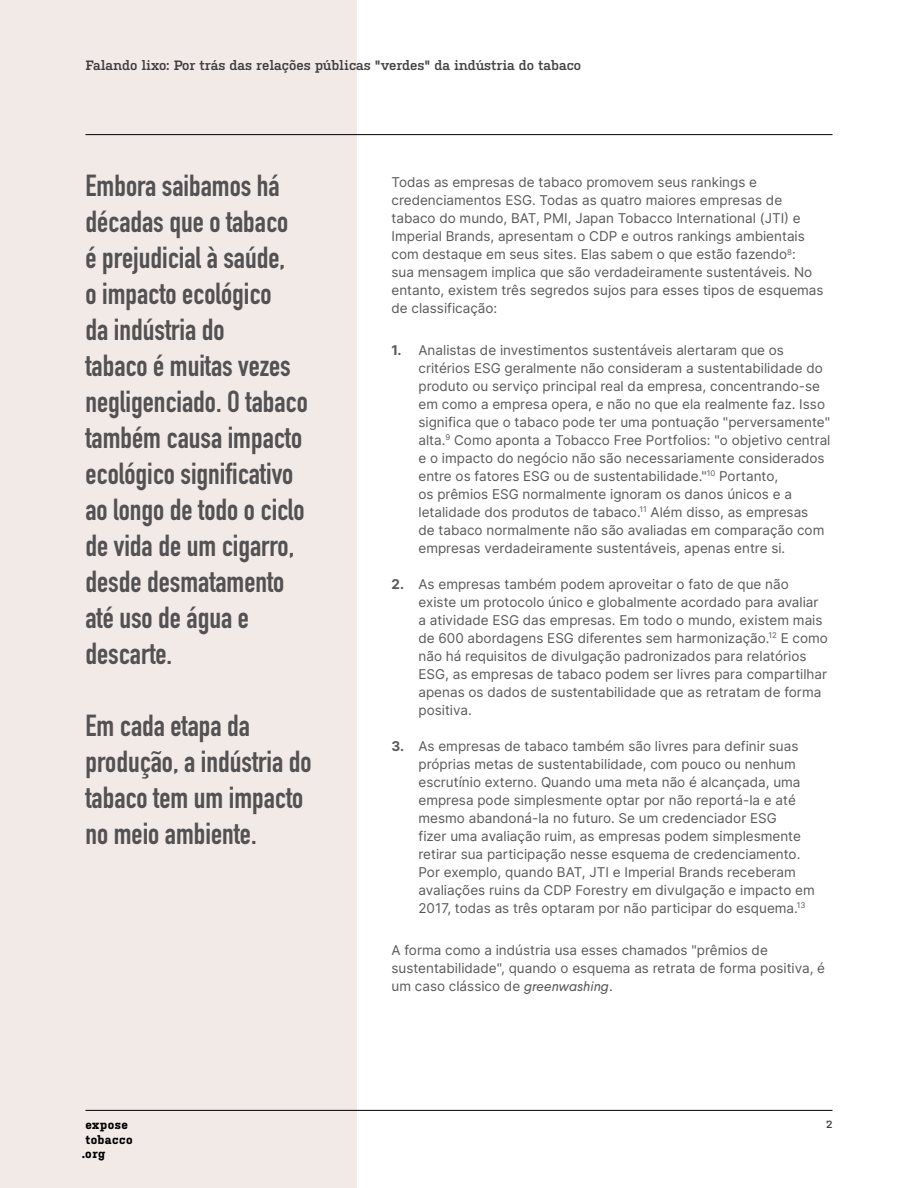
<style>
.page{position:relative;width:918px;height:1188px;background:#fff}
.page>*{position:absolute;margin:0;border:0;box-sizing:border-box;transform-origin:0 0}
.t1{font:700 30px/36px "DIN Condensed";color:#58595b}
.t2{font:13.5px/18px "Inter";color:#58595b}
.t3{font:600 13.5px "Kulturista";color:#414042}
.t4{font:700 12px/13.8px "Kulturista";letter-spacing:.04em;color:#000}
.t5{font:600 10.5px "Kulturista";color:#414042}
.s1{font-weight:700}
.s2{font-family:"Larsseit";font-style:italic}
</style>
<div class="page">
<hr style="left:86px;top:1110px;width:746px;height:1px;background:#000">
<hr style="left:86px;top:134px;width:746px;height:1px;background:#000">
<div style="left:0;top:0;width:357px;height:1188px;background:#f1eae7"></div>
<p class="t3" style="left:86px;top:55px;width:497px">Falando lixo: Por trás das relações públicas "verdes" da indústria do tabaco</p>
<p class="t1" style="left:86px;top:167px;width:224px">Embora saibamos há décadas que o tabaco<br>é prejudicial à saúde,<br>o impacto ecológico<br>da indústria do<br>tabaco é muitas vezes negligenciado. O tabaco também causa impacto ecológico significativo ao longo de todo o ciclo de vida de um cigarro, desde desmatamento até uso de água e descarte.</p>
<h1 class="t1" style="left:86px;top:707px;width:228px">Em cada etapa da produção, a indústria do tabaco tem um impacto no meio ambiente.</h1>
<p class="t2" style="left:392px;top:173px;width:434px">Todas as empresas de tabaco promovem seus rankings e credenciamentos ESG. Todas as quatro maiores empresas de tabaco do mundo, BAT, PMI, Japan Tobacco International (JTI) e Imperial Brands, apresentam o CDP e outros rankings ambientais com destaque em seus sites. Elas sabem o que estão fazendo<sup>8</sup>:<br>sua mensagem implica que são verdadeiramente sustentáveis. No entanto, existem três segredos sujos para esses tipos de esquemas de classificação:</p>
<p class="t2" style="left:418px;top:341px;width:414px;text-indent:-27px"><span class="s1">1.</span> Analistas de investimentos sustentáveis alertaram que os critérios ESG geralmente não consideram a sustentabilidade do produto ou serviço principal real da empresa, concentrando-se em como a empresa opera, e não no que ela realmente faz. Isso significa que o tabaco pode ter uma pontuação "perversamente" alta.<sup>9</sup> Como aponta a Tobacco Free Portfolios: "o objetivo central e o impacto do negócio não são necessariamente considerados entre os fatores ESG ou de sustentabilidade."<sup>10</sup> Portanto,<br>os prêmios ESG normalmente ignoram os danos únicos e a letalidade dos produtos de tabaco.<sup>11</sup> Além disso, as empresas<br>de tabaco normalmente não são avaliadas em comparação com empresas verdadeiramente sustentáveis, apenas entre si.</p>
<p class="t2" style="left:418px;top:575px;width:411px;text-indent:-27px"><span class="s1">2.</span> As empresas também podem aproveitar o fato de que não existe um protocolo único e globalmente acordado para avaliar a atividade ESG das empresas. Em todo o mundo, existem mais de 600 abordagens ESG diferentes sem harmonização.<sup>12</sup> E como não há requisitos de divulgação padronizados para relatórios ESG, as empresas de tabaco podem ser livres para compartilhar apenas os dados de sustentabilidade que as retratam de forma positiva.</p>
<p class="t2" style="left:418px;top:737px;width:398px;text-indent:-27px"><span class="s1">3.</span> As empresas de tabaco também são livres para definir suas próprias metas de sustentabilidade, com pouco ou nenhum escrutínio externo. Quando uma meta não é alcançada, uma empresa pode simplesmente optar por não reportá-la e até mesmo abandoná-la no futuro. Se um credenciador ESG<br>fizer uma avaliação ruim, as empresas podem simplesmente retirar sua participação nesse esquema de credenciamento.<br>Por exemplo, quando BAT, JTI e Imperial Brands receberam avaliações ruins da CDP Forestry em divulgação e impacto em 2017, todas as três optaram por não participar do esquema.<sup>13</sup></p>
<p class="t2" style="left:392px;top:940px;width:435px">A forma como a indústria usa esses chamados "prêmios de sustentabilidade", quando o esquema as retrata de forma positiva, é um caso clássico de <span class="s2">greenwashing</span>.</p>
<p class="t4" style="left:86px;top:1117px;width:44px">expose</p>
<p class="t5" style="left:826px;top:1117px;width:8px">2</p>
<p class="t4" style="left:82px;top:1132px;width:52px;text-indent:4px">tobacco .org</p>
</div>
